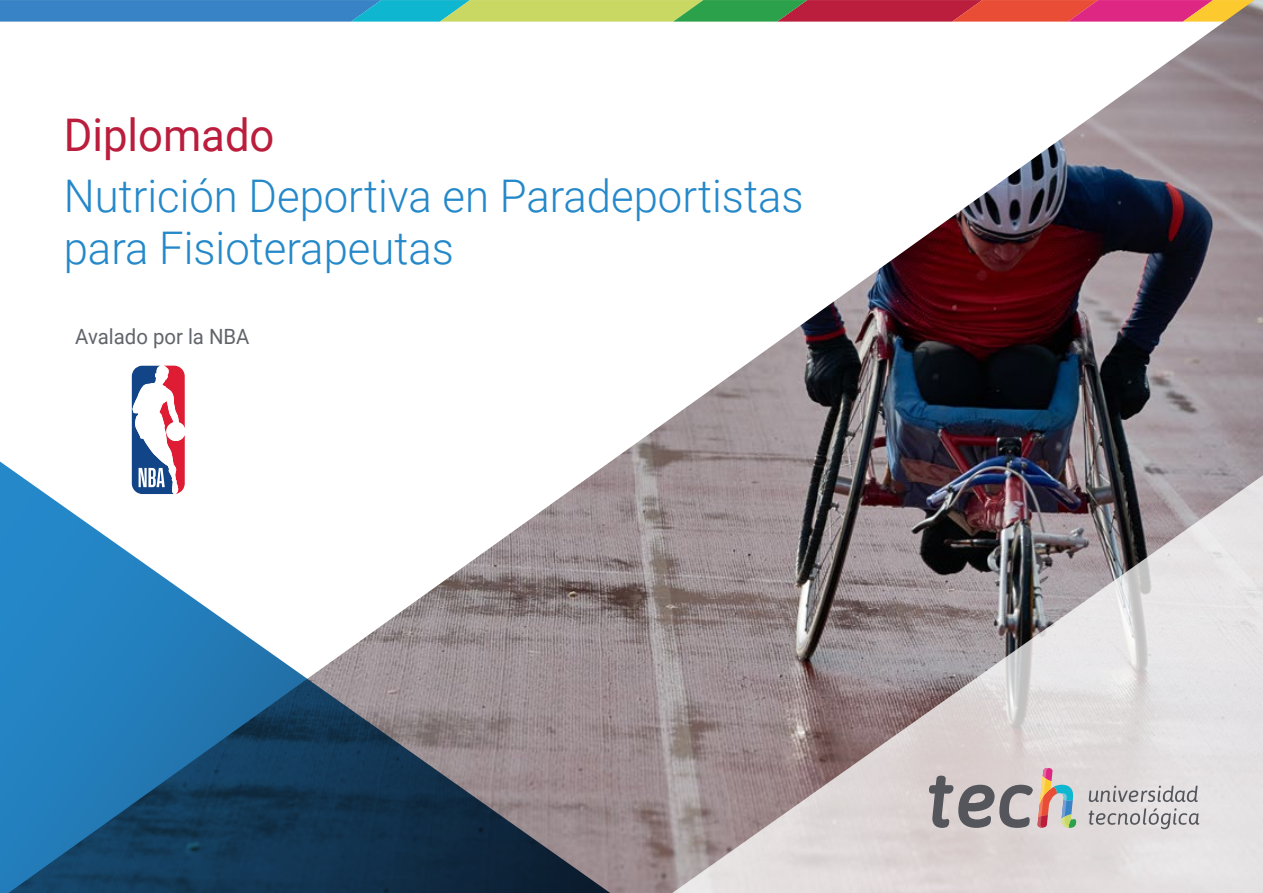
<style>
.page{position:relative;width:1263px;height:893px;background:#fff}
.page>*{position:absolute;margin:0;border:0;box-sizing:border-box;transform-origin:0 0}
.t1{font:300 45px/52.5px "Roboto";color:#2488c9}
.t2{font:45px "Roboto";color:#ba1e3c}
.t3{font:21px "Roboto";color:#61646a}
</style>
<div class="page">
<img style="left:8px;top:0;width:1255px;height:893px">
<svg style="left:642px;top:454px;width:621px;height:439px;background:#ada4a6"></svg>
<svg style="left:0;top:446px;width:640px;height:447px"></svg>
<svg style="left:929px;top:768px;width:147px;height:60px;background:#b1a9a8"></svg>
<svg style="left:1089px;top:786px;width:109px;height:16px;background:#b9b6b9"></svg>
<svg style="left:1089px;top:808px;width:110px;height:21px;background:#c4c1c3"></svg>
<svg style="left:132px;top:366px;width:53px;height:128px"></svg>
<p class="t2" style="left:64px;top:103px;width:212px">Diplomado</p>
<p class="t1" style="left:64px;top:168px;width:741px">Nutrición Deportiva en Paradeportistas para Fisioterapeutas</p>
<p class="t3" style="left:75px;top:322px;width:176px">Avalado por la NBA</p>
</div>
